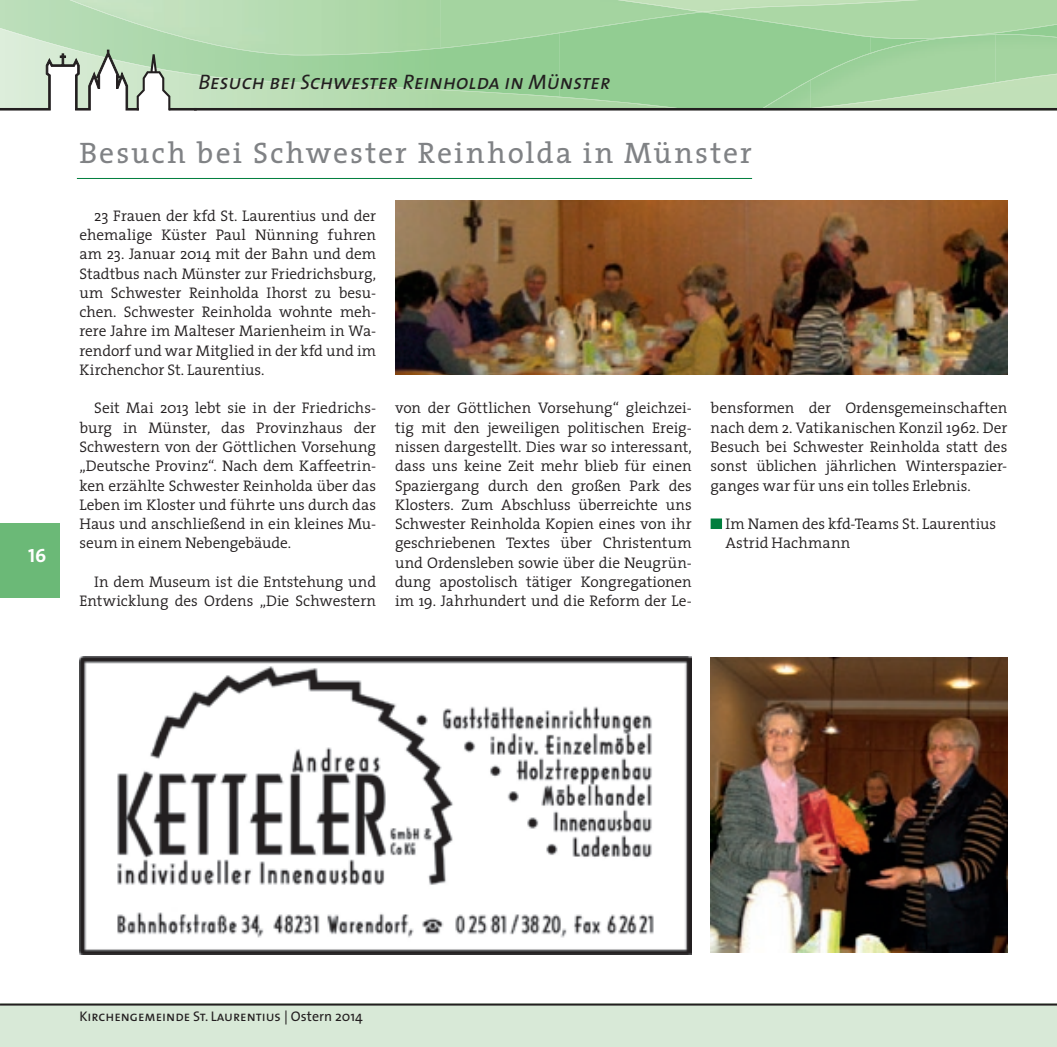
<style>
.page{position:relative;width:1057px;height:1047px;background:#fff}
.page>*{position:absolute;margin:0;border:0;box-sizing:border-box;transform-origin:0 0}
.t1{font:29.75px "The Serif";letter-spacing:.065em;color:#808285}
.t2{font:italic 21px "The Sans Caps";color:#231f20}
.t3{font:19.25px "The Sans Bold Caps";color:#fff}
.t4{font:300 15.4px/19.2px "The Serif";letter-spacing:-.005em;color:#231f20;text-align:justify}
.t5{font:14px "The Sans Caps";color:#231f20}
.s1{font-family:"The Sans"}
</style>
<div class="page">
<img style="left:995px;top:53px;width:62px;height:21px">
<img style="left:617px;top:0;width:86px;height:12px">
<img style="left:931px;top:53px;width:63px;height:40px">
<img style="left:870px;top:92px;width:61px;height:16px">
<img style="left:994px;top:74px;width:63px;height:9px">
<div style="left:946px;top:39px;width:111px;height:14px;background:#a2d39e"></div>
<img style="left:0;top:28px;width:70px;height:22px">
<img style="left:703px;top:12px;width:354px;height:27px">
<img style="left:170px;top:61px;width:265px;height:29px">
<img style="left:435px;top:89px;width:259px;height:19px">
<img style="left:70px;top:0;width:375px;height:55px">
<img style="left:445px;top:12px;width:258px;height:36px">
<img style="left:864px;top:38px;width:82px;height:17px">
<img style="left:286px;top:55px;width:48px;height:1px">
<img style="left:759px;top:55px;width:107px;height:53px">
<img style="left:703px;top:0;width:269px;height:37px">
<img style="left:972px;top:34px;width:85px;height:4px">
<img style="left:937px;top:35px;width:45px;height:3px">
<div style="left:0;top:1003px;width:1057px;height:44px;background:#d8e9d7"></div>
<hr style="left:0;top:1003px;width:1057px;height:2px;background:#231f20">
<div style="left:194px;top:108px;width:863px;height:2px;border:1px solid #231f20"></div>
<div style="left:169px;top:108px;width:27px;height:2px;border:1px solid #231f20"></div>
<svg style="left:0;top:50px;width:170px;height:61px"></svg>
<div style="left:0;top:523px;width:60px;height:75px;background:#6bb977"></div>
<img style="left:79px;top:657px;width:613px;height:297px">
<hr style="left:77px;top:178px;width:675px;height:1px;background:#007e3d">
<img style="left:395px;top:201px;width:612px;height:174px">
<img style="left:710px;top:657px;width:297px;height:295px">
<div style="left:710px;top:518px;width:12px;height:11px;background:#007e3d"></div>
<p class="t3" style="left:28px;top:539px;width:20px">16</p>
<h2 class="t2" style="left:198px;top:65px;width:414px">Besuch bei Schwester Reinholda in Münster</h2>
<h1 class="t1" style="left:79px;top:128px;width:674px">Besuch bei Schwester Reinholda in Münster</h1>
<p class="t4" style="left:79px;top:206px;width:298px;text-indent:15px">23 Frauen der kfd St. Laurentius und der ehemalige Küster Paul Nünning fuhren am 23. Januar 2014 mit der Bahn und dem Stadtbus nach Münster zur Friedrichsburg, um Schwester Reinholda Ihorst zu besu&shy;chen. Schwester Reinholda wohnte meh&shy;rere Jahre im Malteser Marienheim in Wa&shy;rendorf und war Mitglied in der kfd und im Kirchenchor St. Laurentius.</p>
<p class="t4" style="left:79px;top:398px;width:298px;text-indent:15px">Seit Mai 2013 lebt sie in der Friedrichs&shy;burg in Münster, das Provinzhaus der Schwestern von der Göttlichen Vorsehung „Deutsche Provinz“. Nach dem Kaffeetrin&shy;ken erzählte Schwester Reinholda über das Leben im Kloster und führte uns durch das Haus und anschließend in ein kleines Mu&shy;seum in einem Nebengebäude.</p>
<p class="t4" style="left:79px;top:571px;width:298px;text-align:right">In dem Museum ist die Entstehung und<br>Entwicklung des Ordens „Die Schwestern</p>
<p class="t4" style="left:395px;top:398px;width:298px">von der Göttlichen Vorsehung“ gleichzei&shy;tig mit den jeweiligen politischen Ereig&shy;nissen dargestellt. Dies war so interessant, dass uns keine Zeit mehr blieb für einen Spaziergang durch den großen Park des Klosters. Zum Abschluss überreichte uns Schwester Reinholda Kopien eines von ihr geschriebenen Textes über Christentum und Ordensleben sowie über die Neugrün&shy;dung apostolisch tätiger Kongregationen im 19. Jahrhundert und die Reform der Le-</p>
<p class="t4" style="left:710px;top:398px;width:298px">bensformen der Ordensgemeinschaften nach dem 2. Vatikanischen Konzil 1962. Der Besuch bei Schwester Reinholda statt des sonst üblichen jährlichen Winterspazier&shy;ganges war für uns ein tolles Erlebnis.</p>
<p class="t4" style="left:725px;top:514px;width:272px">Im Namen des kfd-Teams St. Laurentius<br>Astrid Hachmann</p>
<p class="t5" style="left:79px;top:1005px;width:285px">Kirchengemeinde St. Laurentius <span class="s1">| Ostern 2014</span></p>
</div>
